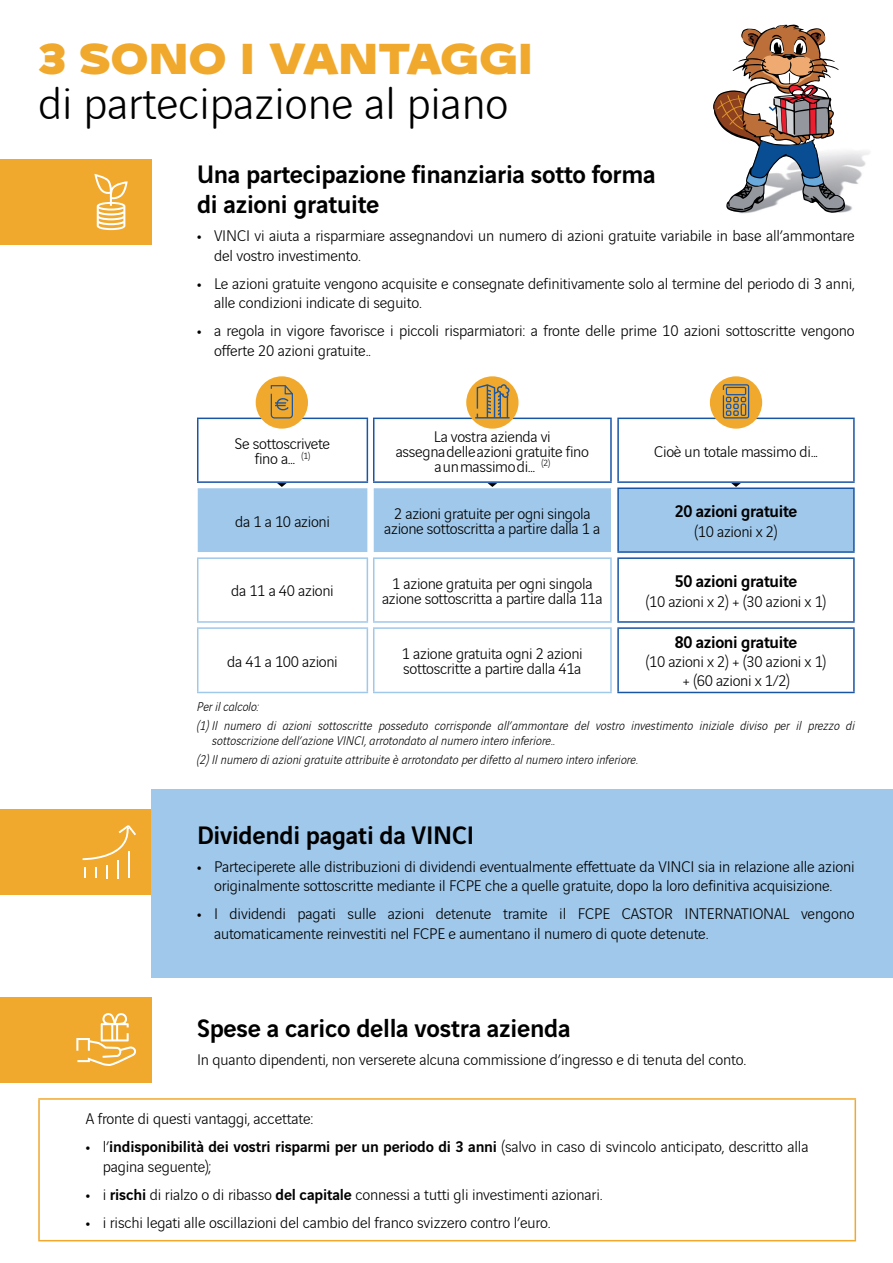
<style>
.page{position:relative;width:893px;height:1263px;background:#fff}
.page>*{position:absolute;margin:0;border:0;box-sizing:border-box;transform-origin:0 0}
.t1{font:300 48px "Vinci Rounded";color:#000}
.t2{font:900 46.5px "Vinci Sans Expanded";color:#f0a92c}
.t3{font:500 27px/30px "Vinci Sans";letter-spacing:-.01em;color:#000}
.t4{font:500 18px "Vinci Sans";letter-spacing:-.02em;color:#000}
.t5{font:300 16.5px/19.5px "Vinci Sans";letter-spacing:-.01em;color:#000}
.t6{font:italic 300 13.5px/19.2px "Vinci Sans";letter-spacing:.01em;color:#000}
.s1{font-weight:700}
.s2{font-weight:500}
</style>
<div class="page">
<div style="left:0;top:159px;width:151px;height:85px;background:#f0a92c"></div>
<div style="left:0;top:809px;width:151px;height:85px;background:#f0a92c"></div>
<div style="left:0;top:997px;width:151px;height:85px;background:#f0a92c"></div>
<div style="left:151px;top:789px;width:742px;height:189px;background:#a0c8ea"></div>
<img style="left:845px;top:151px;width:25px;height:61px">
<svg style="left:713px;top:24px;width:132px;height:190px"></svg>
<svg style="left:94px;top:174px;width:34px;height:56px"></svg>
<svg style="left:83px;top:825px;width:53px;height:53px"></svg>
<svg style="left:76px;top:1013px;width:60px;height:53px"></svg>
<hr style="left:38px;top:1098px;width:818px;height:2px;background:#f0a92c">
<hr style="left:38px;top:1100px;width:2px;height:140px;background:#f0a92c">
<hr style="left:854px;top:1100px;width:2px;height:140px;background:#f0a92c">
<hr style="left:38px;top:1240px;width:818px;height:1px;background:#f0a92c">
<svg style="left:198px;top:483px;width:655px;height:69px;background:#a8cceb"></svg>
<hr style="left:373px;top:418px;width:239px;height:1px;background:#1855a4">
<hr style="left:373px;top:419px;width:1px;height:62px;background:#1855a4">
<hr style="left:610px;top:419px;width:2px;height:62px;background:#1855a4">
<hr style="left:373px;top:481px;width:239px;height:2px;background:#1855a4">
<hr style="left:617px;top:418px;width:238px;height:1px;background:#1855a4">
<hr style="left:617px;top:419px;width:2px;height:62px;background:#1855a4">
<hr style="left:853px;top:419px;width:2px;height:62px;background:#1855a4">
<hr style="left:617px;top:481px;width:238px;height:2px;background:#1855a4">
<hr style="left:197px;top:418px;width:171px;height:1px;background:#1855a4">
<hr style="left:197px;top:419px;width:1px;height:62px;background:#1855a4">
<hr style="left:367px;top:419px;width:1px;height:62px;background:#1855a4">
<hr style="left:197px;top:481px;width:171px;height:2px;background:#1855a4">
<hr style="left:617px;top:627px;width:238px;height:2px;background:#1855a4">
<hr style="left:617px;top:629px;width:2px;height:63px;background:#1855a4">
<hr style="left:853px;top:629px;width:2px;height:63px;background:#1855a4">
<hr style="left:617px;top:692px;width:238px;height:1px;background:#1855a4">
<hr style="left:617px;top:487px;width:238px;height:2px;background:#1855a4">
<hr style="left:617px;top:489px;width:2px;height:62px;background:#1855a4">
<hr style="left:853px;top:489px;width:2px;height:62px;background:#1855a4">
<hr style="left:617px;top:551px;width:238px;height:2px;background:#1855a4">
<hr style="left:197px;top:557px;width:171px;height:2px;background:#a0c8ea">
<hr style="left:197px;top:559px;width:1px;height:62px;background:#a0c8ea">
<hr style="left:367px;top:559px;width:1px;height:62px;background:#a0c8ea">
<hr style="left:197px;top:621px;width:171px;height:2px;background:#a0c8ea">
<hr style="left:197px;top:627px;width:171px;height:2px;background:#a0c8ea">
<hr style="left:197px;top:629px;width:1px;height:63px;background:#a0c8ea">
<hr style="left:367px;top:629px;width:1px;height:63px;background:#a0c8ea">
<hr style="left:197px;top:692px;width:171px;height:1px;background:#a0c8ea">
<hr style="left:373px;top:627px;width:239px;height:2px;background:#a0c8ea">
<hr style="left:373px;top:629px;width:1px;height:63px;background:#a0c8ea">
<hr style="left:610px;top:629px;width:2px;height:63px;background:#a0c8ea">
<hr style="left:373px;top:692px;width:239px;height:1px;background:#a0c8ea">
<hr style="left:373px;top:557px;width:239px;height:2px;background:#a0c8ea">
<hr style="left:373px;top:559px;width:1px;height:62px;background:#a0c8ea">
<hr style="left:610px;top:559px;width:2px;height:62px;background:#a0c8ea">
<hr style="left:373px;top:621px;width:239px;height:2px;background:#a0c8ea">
<hr style="left:617px;top:557px;width:238px;height:2px;background:#1855a4">
<hr style="left:617px;top:559px;width:2px;height:62px;background:#1855a4">
<hr style="left:853px;top:559px;width:2px;height:62px;background:#1855a4">
<hr style="left:617px;top:621px;width:238px;height:2px;background:#1855a4">
<div style="left:256px;top:376px;width:52px;height:53px;background:#f0a92c;border-radius:50%"></div>
<svg style="left:271px;top:385px;width:22px;height:33px"></svg>
<div style="left:466px;top:376px;width:53px;height:53px;background:#f0a92c;border-radius:50%"></div>
<svg style="left:475px;top:384px;width:35px;height:34px"></svg>
<div style="left:710px;top:376px;width:52px;height:53px;background:#f0a92c;border-radius:50%"></div>
<svg style="left:723px;top:384px;width:26px;height:34px"></svg>
<h2 class="t2" style="left:38px;top:22px;width:496px">3 SONO I VANTAGGI</h2>
<h1 class="t1" style="left:38px;top:69px;width:471px">di partecipazione al piano</h1>
<h3 class="t3" style="left:197px;top:157px;width:460px">Una partecipazione finanziaria sotto forma di azioni gratuite</h3>
<p class="t5" style="left:214px;top:225px;width:642px;text-indent:-17px"><span class="s1">•</span> VINCI vi aiuta a risparmiare assegnandovi un numero di azioni gratuite variabile in base all’ammontare del vostro investimento.</p>
<p class="t5" style="left:214px;top:272px;width:642px;text-indent:-17px"><span class="s1">•</span> Le azioni gratuite vengono acquisite e consegnate definitivamente solo al termine del periodo di 3 anni, alle condizioni indicate di seguito.</p>
<p class="t5" style="left:214px;top:320px;width:642px;text-indent:-17px"><span class="s1">•</span> a regola in vigore favorisce i piccoli risparmiatori: a fronte delle prime 10 azioni sottoscritte vengono offerte 20 azioni gratuite..</p>
<p class="t5" style="left:235px;top:435px;width:97px;line-height:15px;text-align:center">Se sottoscrivete fino a... <sup>(1)</sup></p>
<p class="t5" style="left:396px;top:427px;width:195px;line-height:15px;text-align:center">La vostra azienda vi<br>assegna delle azioni gratuite fino a un massimo di... <sup>(2)</sup></p>
<p class="t5" style="left:654px;top:440px;width:165px">Cioè un totale massimo di...</p>
<p class="t5" style="left:235px;top:510px;width:96px">da 1 a 10 azioni</p>
<p class="t5" style="left:384px;top:505px;width:218px;line-height:15px;text-align:center">2 azioni gratuite per ogni singola azione sottoscritta a partire dalla 1 a</p>
<p class="t4" style="left:675px;top:498px;width:124px">20 azioni gratuite</p>
<p class="t5" style="left:694px;top:520px;width:84px">(10 azioni x 2)</p>
<p class="t5" style="left:231px;top:580px;width:104px">da 11 a 40 azioni</p>
<p class="t5" style="left:382px;top:575px;width:222px;line-height:15px;text-align:center">1 azione gratuita per ogni singola azione sottoscritta a partire dalla 11a</p>
<p class="t4" style="left:675px;top:567px;width:124px">50 azioni gratuite</p>
<p class="t5" style="left:646px;top:590px;width:182px">(10 azioni x 2) + (30 azioni x 1)</p>
<p class="t4" style="left:675px;top:628px;width:124px">80 azioni gratuite</p>
<p class="t5" style="left:646px;top:651px;width:182px;text-align:center">(10 azioni x 2) + (30 azioni x 1) + (60 azioni x 1/2)</p>
<p class="t6" style="left:197px;top:696px;width:659px">Per il calcolo:<br>(1) Il numero di azioni sottoscritte posseduto corrisponde all’ammontare del vostro investimento iniziale diviso per il prezzo di</p>
<p class="t6" style="left:197px;top:730px;width:442px;text-indent:15px">sottoscrizione dell’azione VINCI, arrotondato al numero intero inferiore..<br>(2) Il numero di azioni gratuite attribuite è arrotondato per difetto al numero intero inferiore.</p>
<p class="t5" style="left:227px;top:650px;width:112px">da 41 a 100 azioni</p>
<p class="t5" style="left:402px;top:645px;width:182px;line-height:15px">1 azione gratuita ogni 2 azioni sottoscritte a partire dalla 41a</p>
<h3 class="t3" style="left:197px;top:817px;width:279px">Dividendi pagati da VINCI</h3>
<p class="t5" style="left:197px;top:855px;width:659px;text-align:center"><span class="s1">•</span> Parteciperete alle distribuzioni di dividendi eventualmente effettuate da VINCI sia in relazione alle azioni originalmente sottoscritte mediante il FCPE che a quelle gratuite, dopo la loro definitiva acquisizione.</p>
<p class="t5" style="left:214px;top:903px;width:642px;text-indent:-17px"><span class="s1">•</span> I dividendi pagati sulle azioni detenute tramite il FCPE CASTOR INTERNATIONAL vengono automaticamente reinvestiti nel FCPE e aumentano il numero di quote detenute.</p>
<h3 class="t3" style="left:197px;top:1010px;width:375px">Spese a carico della vostra azienda</h3>
<p class="t5" style="left:197px;top:1048px;width:551px">In quanto dipendenti, non verserete alcuna commissione d’ingresso e di tenuta del conto.</p>
<p class="t5" style="left:86px;top:1108px;width:229px">A fronte di questi vantaggi, accettate:</p>
<p class="t5" style="left:103px;top:1136px;width:707px;text-indent:-17px"><span class="s1">•</span> l’<span class="s2">indisponibilità dei vostri risparmi per un periodo di 3 anni</span> (salvo in caso di svincolo anticipato, descritto alla pagina seguente);</p>
<p class="t5" style="left:86px;top:1183px;width:518px"><span class="s1">•</span> i <span class="s2">rischi</span> di rialzo o di ribasso <span class="s2">del capitale</span> connessi a tutti gli investimenti azionari.</p>
<p class="t5" style="left:86px;top:1211px;width:466px"><span class="s1">•</span> i rischi legati alle oscillazioni del cambio del franco svizzero contro l’euro.</p>
</div>
